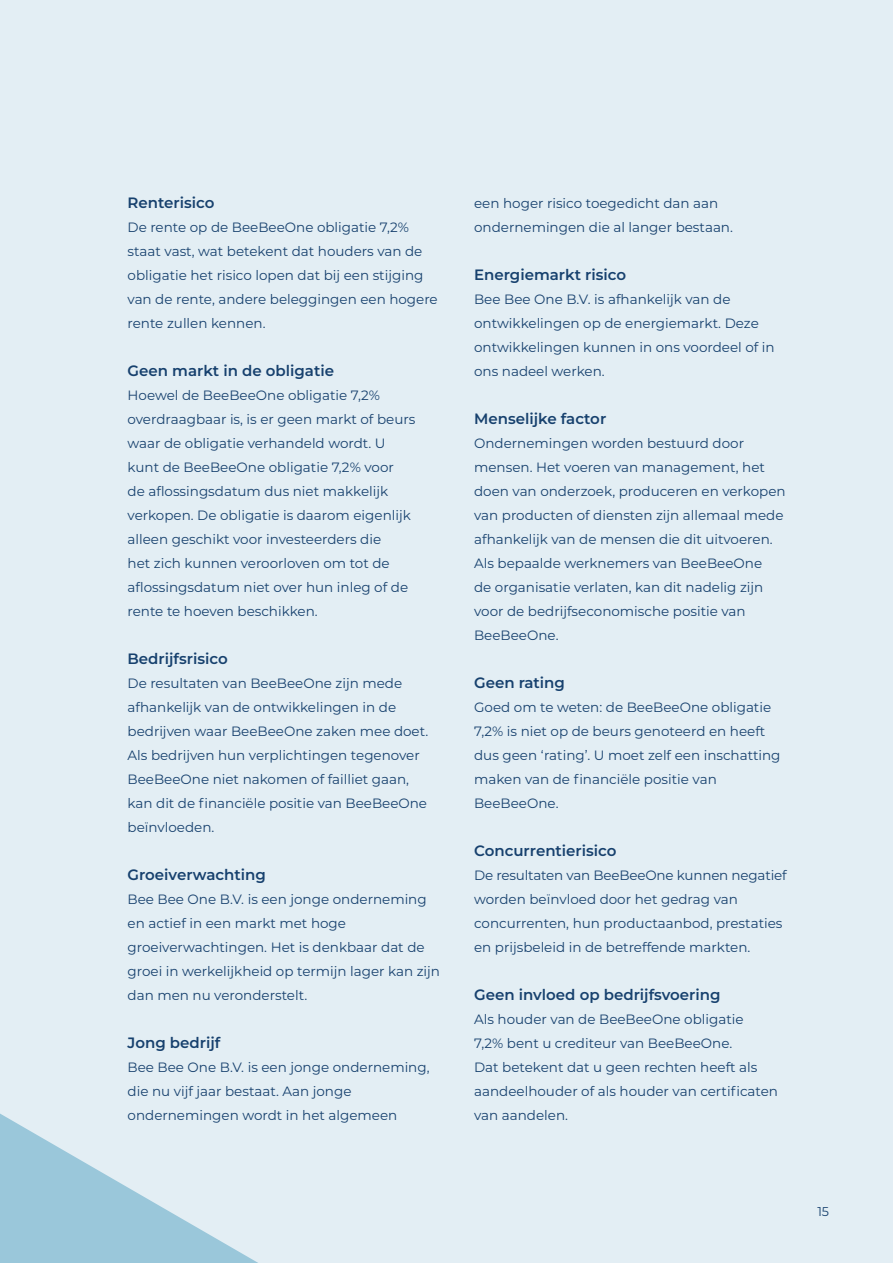
<style>
.page{position:relative;width:893px;height:1263px;background:#e3eef4}
.page>*{position:absolute;margin:0;border:0;box-sizing:border-box;transform-origin:0 0}
.t1{font:600 15px "Montserrat";color:#17416e}
.t2{font:13.5px/24px "Montserrat";color:#17416e}
.t3{font:12.75px "Montserrat";color:#17416e}
</style>
<div class="page">
<svg style="left:0;top:1113px;width:258px;height:150px"></svg>
<p class="t1" style="left:128px;top:192px;width:88px">Renterisico</p>
<p class="t2" style="left:128px;top:215px;width:312px">De rente op de BeeBeeOne obligatie 7,2% staat vast, wat betekent dat houders van de obligatie het risico lopen dat bij een stijging van de rente, andere beleggingen een hogere rente zullen kennen.</p>
<p class="t1" style="left:128px;top:360px;width:208px">Geen markt in de obligatie</p>
<p class="t2" style="left:128px;top:383px;width:289px">Hoewel de BeeBeeOne obligatie 7,2% overdraagbaar is, is er geen markt of beurs waar de obligatie verhandeld wordt. U kunt de BeeBeeOne obligatie 7,2% voor<br>de aflossingsdatum dus niet makkelijk verkopen. De obligatie is daarom eigenlijk alleen geschikt voor investeerders die<br>het zich kunnen veroorloven om tot de aflossingsdatum niet over hun inleg of de rente te hoeven beschikken.</p>
<p class="t1" style="left:128px;top:648px;width:102px">Bedrijfsrisico</p>
<p class="t2" style="left:128px;top:671px;width:302px">De resultaten van BeeBeeOne zijn mede afhankelijk van de ontwikkelingen in de bedrijven waar BeeBeeOne zaken mee doet.<br>Als bedrijven hun verplichtingen tegenover BeeBeeOne niet nakomen of failliet gaan, kan dit de financiële positie van BeeBeeOne beïnvloeden.</p>
<p class="t1" style="left:128px;top:864px;width:140px">Groeiverwachting</p>
<p class="t2" style="left:128px;top:887px;width:314px">Bee Bee One B.V. is een jonge onderneming en actief in een markt met hoge groeiverwachtingen. Het is denkbaar dat de groei in werkelijkheid op termijn lager kan zijn dan men nu veronderstelt.</p>
<p class="t1" style="left:128px;top:1032px;width:94px">Jong bedrijf</p>
<p class="t2" style="left:128px;top:1055px;width:303px">Bee Bee One B.V. is een jonge onderneming, die nu vijf jaar bestaat. Aan jonge ondernemingen wordt in het algemeen</p>
<p class="t2" style="left:474px;top:191px;width:260px">een hoger risico toegedicht dan aan ondernemingen die al langer bestaan.</p>
<p class="t1" style="left:474px;top:264px;width:153px">Energiemarkt risico</p>
<p class="t2" style="left:474px;top:287px;width:302px">Bee Bee One B.V. is afhankelijk van de ontwikkelingen op de energiemarkt. Deze ontwikkelingen kunnen in ons voordeel of in ons nadeel werken.</p>
<p class="t1" style="left:474px;top:408px;width:134px">Menselijke factor</p>
<p class="t2" style="left:474px;top:431px;width:313px">Ondernemingen worden bestuurd door mensen. Het voeren van management, het doen van onderzoek, produceren en verkopen van producten of diensten zijn allemaal mede afhankelijk van de mensen die dit uitvoeren.<br>Als bepaalde werknemers van BeeBeeOne<br>de organisatie verlaten, kan dit nadelig zijn voor de bedrijfseconomische positie van BeeBeeOne.</p>
<p class="t1" style="left:474px;top:672px;width:92px">Geen rating</p>
<p class="t2" style="left:474px;top:695px;width:308px">Goed om te weten: de BeeBeeOne obligatie 7,2% is niet op de beurs genoteerd en heeft dus geen ‘rating’. U moet zelf een inschatting maken van de financiële positie van BeeBeeOne.</p>
<p class="t1" style="left:474px;top:840px;width:144px">Concurrentierisico</p>
<p class="t2" style="left:474px;top:863px;width:314px">De resultaten van BeeBeeOne kunnen negatief worden beïnvloed door het gedrag van concurrenten, hun productaanbod, prestaties en prijsbeleid in de betreffende markten.</p>
<p class="t1" style="left:474px;top:984px;width:248px">Geen invloed op bedrijfsvoering</p>
<p class="t2" style="left:474px;top:1007px;width:305px">Als houder van de BeeBeeOne obligatie<br>7,2% bent u crediteur van BeeBeeOne.<br>Dat betekent dat u geen rechten heeft als aandeelhouder of als houder van certificaten van aandelen.</p>
<p class="t3" style="left:817px;top:1202px;width:13px">15</p>
</div>
